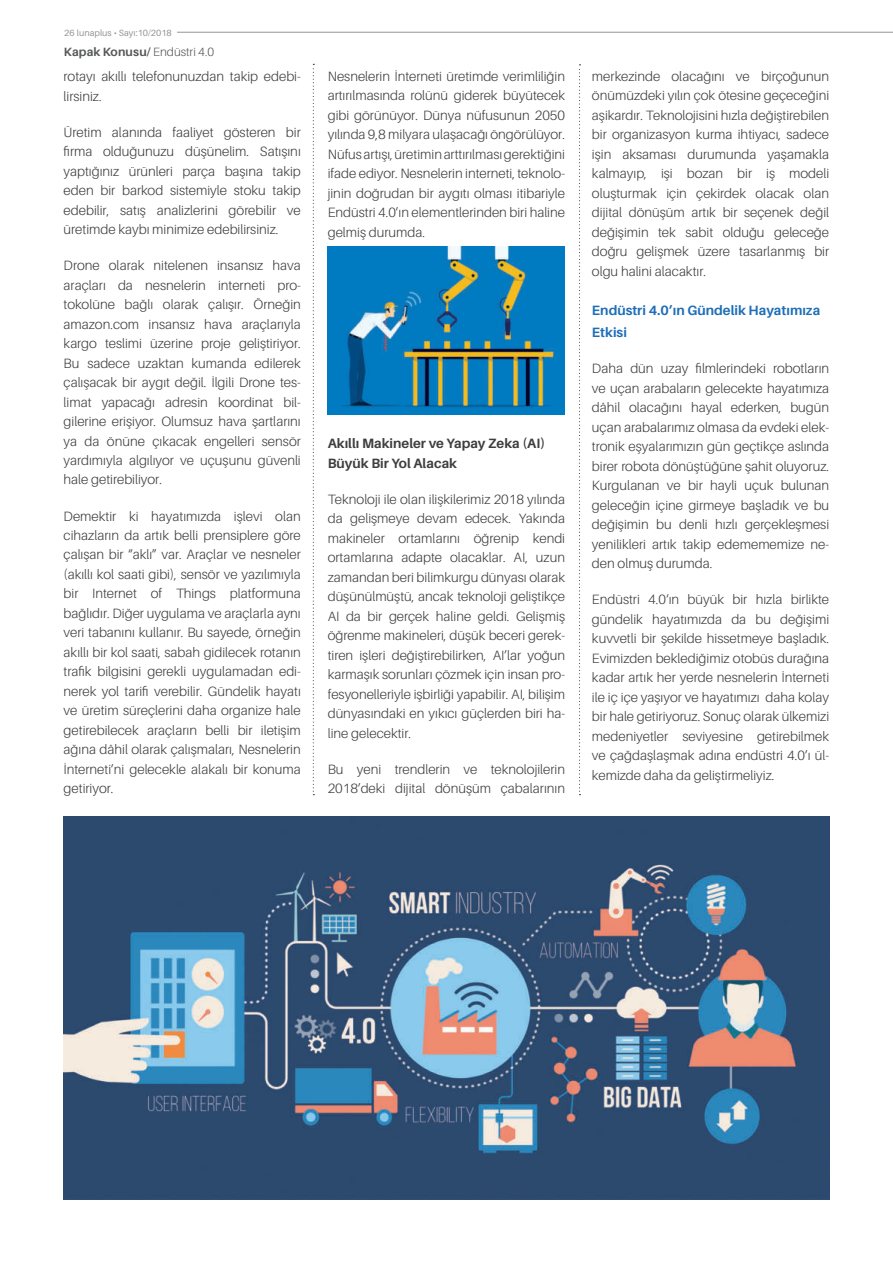
<style>
.page{position:relative;width:893px;height:1263px;background:#fff}
.page>*{position:absolute;margin:0;border:0;box-sizing:border-box;transform-origin:0 0}
.t1{font:300 13.5px/19.5px "Aileron";color:#3e3e3f;text-align:justify}
.t2{font:700 13.5px/19.5px "Aileron";color:#3e3e3f}
.t3{font:700 13.5px/22.5px "Aileron";color:#1e6eb7}
.t4{font:700 12px "Aileron";letter-spacing:.01em;color:#57585a}
.t5{font:9px "Aileron";color:#939598}
.s1{font-weight:300}
</style>
<div class="page">
<hr style="left:177px;top:32px;width:716px;height:1px;background:#939598">
<svg style="left:313px;top:64px;width:1px;height:731px"></svg>
<svg style="left:579px;top:64px;width:1px;height:731px"></svg>
<img style="left:64px;top:816px;width:765px;height:383px">
<img style="left:328px;top:247px;width:237px;height:168px">
<p class="t5" style="left:64px;top:28px;width:109px">26 lunaplus • Sayı:10/2018</p>
<p class="t1" style="left:64px;top:67px;width:239px">rotayı akıllı telefonunuzdan takip edebi&shy;lirsiniz.</p>
<p class="t1" style="left:64px;top:123px;width:239px">Üretim alanında faaliyet gösteren bir firma olduğunuzu düşünelim. Satışını yaptığınız ürünleri parça başına takip eden bir barkod sistemiyle stoku takip edebilir, satış analizlerini görebilir ve üretimde kaybı minimize edebilirsiniz.</p>
<p class="t1" style="left:64px;top:256px;width:239px">Drone olarak nitelenen insansız hava araçları da nesnelerin interneti pro&shy;tokolüne bağlı olarak çalışır. Örneğin amazon.com insansız hava araçlarıyla kargo teslimi üzerine proje geliştiriyor.<br>Bu sadece uzaktan kumanda edilerek çalışacak bir aygıt değil. İlgili Drone tes&shy;limat yapacağı adresin koordinat bil&shy;gilerine erişiyor. Olumsuz hava şartlarını ya da önüne çıkacak engelleri sensör yardımıyla algılıyor ve uçuşunu güvenli hale getirebiliyor.</p>
<p class="t1" style="left:64px;top:507px;width:239px">Demektir ki hayatımızda işlevi olan cihazların da artık belli prensiplere göre çalışan bir “aklı” var. Araçlar ve nesneler (akıllı kol saati gibi), sensör ve yazılımıyla bir Internet of Things platformuna bağlıdır. Diğer uygulama ve araçlarla aynı veri tabanını kullanır. Bu sayede, örneğin akıllı bir kol saati, sabah gidilecek rotanın trafik bilgisini gerekli uygulamadan edi&shy;nerek yol tarifi verebilir. Gündelik hayatı ve üretim süreçlerini daha organize hale getirebilecek araçların belli bir iletişim ağına dâhil olarak çalışmaları, Nesnelerin İnterneti’ni gelecekle alakalı bir konuma getiriyor.</p>
<p class="t4" style="left:64px;top:46px;width:152px">Kapak Konusu/ <span class="s1">Endüstri 4.0</span></p>
<p class="t1" style="left:328px;top:67px;width:239px">Nesnelerin İnterneti üretimde verimliliğin artırılmasında rolünü giderek büyütecek gibi görünüyor. Dünya nüfusunun 2050 yılında 9,8 milyara ulaşacağı öngörülüyor.<br>Nüfus artışı, üretimin arttırılması gerektiğini ifade ediyor. Nesnelerin interneti, teknolo&shy;jinin doğrudan bir aygıtı olması itibariyle Endüstri 4.0’ın elementlerinden biri haline gelmiş durumda.</p>
<p class="t2" style="left:328px;top:434px;width:219px">Akıllı Makineler ve Yapay Zeka (AI)<br>Büyük Bir Yol Alacak</p>
<p class="t1" style="left:328px;top:490px;width:239px">Teknoloji ile olan ilişkilerimiz 2018 yılında da gelişmeye devam edecek. Yakında makineler ortamlarını öğrenip kendi ortamlarına adapte olacaklar. AI, uzun zamandan beri bilimkurgu dünyası olarak düşünülmüştü, ancak teknoloji geliştikçe AI da bir gerçek haline geldi. Gelişmiş öğrenme makineleri, düşük beceri gerek&shy;tiren işleri değiştirebilirken, AI’lar yoğun karmaşık sorunları çözmek için insan pro&shy;fesyonelleriyle işbirliği yapabilir. AI, bilişim dünyasındaki en yıkıcı güçlerden biri ha&shy;line gelecektir.</p>
<p class="t1" style="left:328px;top:760px;width:239px">Bu yeni trendlerin ve teknolojilerin<br>2018’deki dijital dönüşüm çabalarının</p>
<p class="t1" style="left:592px;top:67px;width:239px">merkezinde olacağını ve birçoğunun önümüzdeki yılın çok ötesine geçeceğini aşikardır. Teknolojisini hızla değiştirebilen bir organizasyon kurma ihtiyacı, sadece işin aksaması durumunda yaşamakla kalmayıp, işi bozan bir iş modeli oluşturmak için çekirdek olacak olan dijital dönüşüm artık bir seçenek değil değişimin tek sabit olduğu geleceğe doğru gelişmek üzere tasarlanmış bir olgu halini alacaktır.</p>
<p class="t3" style="left:592px;top:299px;width:230px">Endüstri 4.0’ın Gündelik Hayatımıza<br>Etkisi</p>
<p class="t1" style="left:592px;top:359px;width:239px">Daha dün uzay filmlerindeki robotların ve uçan arabaların gelecekte hayatımıza dâhil olacağını hayal ederken, bugün uçan arabalarımız olmasa da evdeki elek&shy;tronik eşyalarımızın gün geçtikçe aslında birer robota dönüştüğüne şahit oluyoruz.<br>Kurgulanan ve bir hayli uçuk bulunan geleceğin içine girmeye başladık ve bu değişimin bu denli hızlı gerçekleşmesi yenilikleri artık takip edemememize ne&shy;den olmuş durumda.</p>
<p class="t1" style="left:592px;top:590px;width:239px">Endüstri 4.0‘ın büyük bir hızla birlikte gündelik hayatımızda da bu değişimi kuvvetli bir şekilde hissetmeye başladık.<br>Evimizden beklediğimiz otobüs durağına kadar artık her yerde nesnelerin İnterneti ile iç içe yaşıyor ve hayatımızı daha kolay bir hale getiriyoruz. Sonuç olarak ülkemizi medeniyetler seviyesine getirebilmek ve çağdaşlaşmak adına endüstri 4.0’ı ül&shy;kemizde daha da geliştirmeliyiz.</p>
</div>
